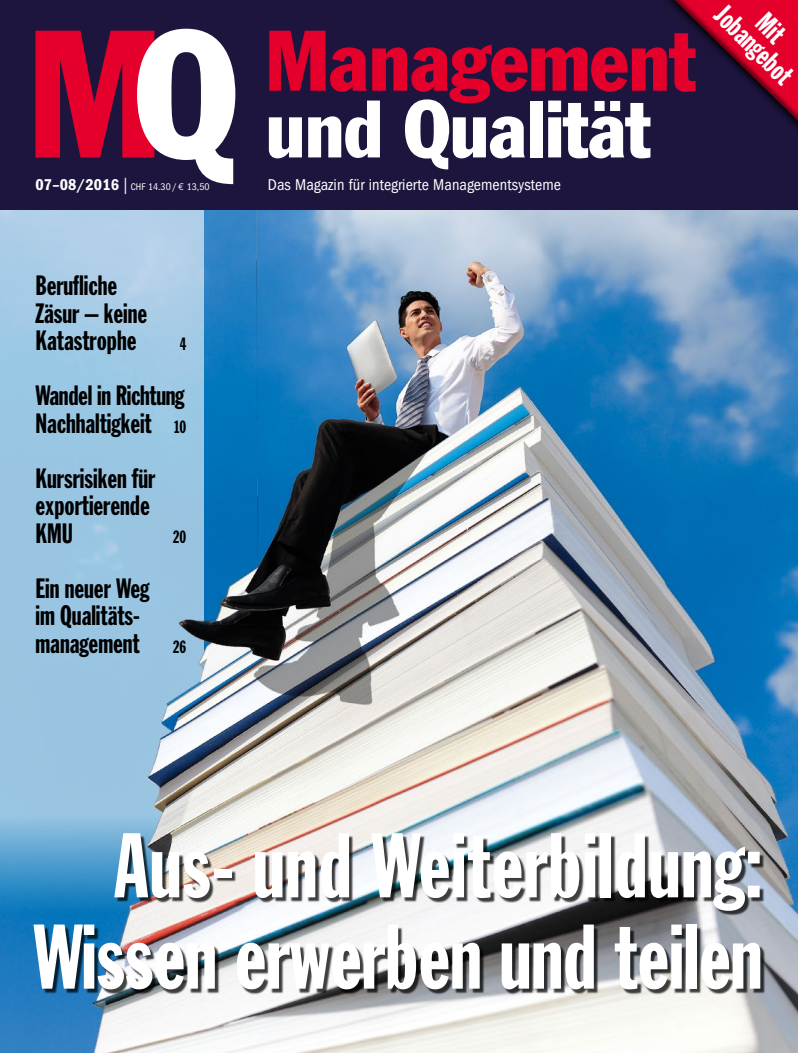
<style>
.page{position:relative;width:798px;height:1053px;background:#fff}
.page>*{position:absolute;margin:0;border:0;box-sizing:border-box;transform-origin:0 0}
.t1{font:90px/91.2px "Franklin Gothic Extra Cond";color:#fff;text-align:right}
.t2{font:28.75px/23.8px "Franklin Gothic LT Extra Cond";color:#fff;text-align:center}
.t3{font:27.5px/27.5px "Franklin Gothic Extra Cond";color:#000}
.t4{font:17.5px "Franklin Gothic Extra Cond";color:#000}
.t5{font:condensed 16.25px "Franklin Gothic";letter-spacing:.005em;color:#fff}
.t6{font:condensed 10px "Franklin Gothic";color:#fff}
.s1{font-weight:600;font-size:16.25px}
.s2{font-size:16.25px}
.s3{font-family:"Euro Mono";font-stretch:normal}
.s4{font-size:17.5px}
</style>
<div class="page">
<img style="left:204px;top:210px;width:593px;height:842px">
<svg style="left:0;top:210px;width:204px;height:842px;background:#97c1de"></svg>
<div style="left:0;top:0;width:797px;height:210px;background:#1d153d"></div>
<svg style="left:35px;top:29px;width:200px;height:155px"></svg>
<svg style="left:269px;top:30px;width:393px;height:139px"></svg>
<div style="left:662px;top:0;width:135px;height:134px;background:#000;opacity:.6"></div>
<div style="left:36px;top:835px;width:729px;height:159px;background:#000;opacity:.75"></div>
<p class="t6" style="left:35px;top:181px;width:175px"><span class="s1">07–08/2016</span> <span class="s2">|</span>CHF 14.30 /<span class="s3">€</span> 13,50</p>
<p class="t5" style="left:268px;top:175px;width:295px">Das Magazin für integrierte Managementsysteme</p>
<p class="t3" style="left:35px;top:272px;width:113px">Berufliche<br>Zäsur – keine<br>Katastrophe</p>
<p class="t4" style="left:180px;top:334px;width:8px">4</p>
<p class="t3" style="left:35px;top:382px;width:152px">Wandel in Richtung<br>Nachhaltigkeit <span class="s4">10</span></p>
<p class="t3" style="left:35px;top:465px;width:121px">Kursrisiken für exportierende<br>KMU</p>
<p class="t4" style="left:173px;top:527px;width:14px">20</p>
<p class="t3" style="left:35px;top:575px;width:152px">Ein neuer Weg<br>im Qualitäts&shy;management <span class="s4">26</span></p>
<p class="t2" style="left:743px;top:-14px;width:99px;rotate:45deg">Mit<br>Jobangebot</p>
<h1 class="t1" style="left:33px;top:823px;width:730px">Aus- und Weiterbildung:<br>Wissen erwerben und teilen</h1>
</div>
